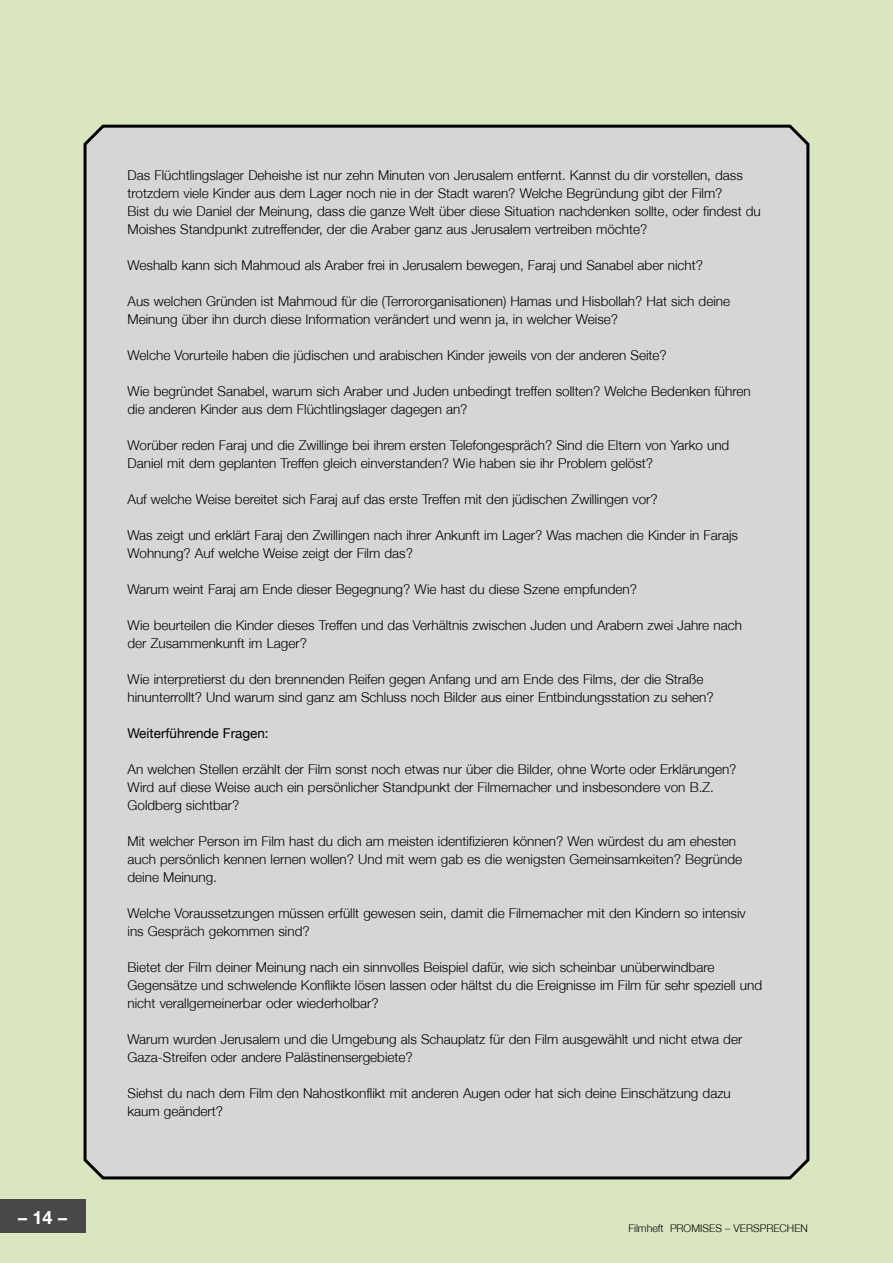
<style>
.page{position:relative;width:893px;height:1263px;background:#dae6c0}
.page>*{position:absolute;margin:0;border:0;box-sizing:border-box;transform-origin:0 0}
.t1{font:700 18px "Helvetica Neue";color:#fff}
.Fließtext{font:300 13.5px/18px "Helvetica Neue";color:#000}
.Fließtext-2{font:13.5px "Helvetica Neue LT";color:#000}
.t2{font:300 10.65px "Helvetica Neue";color:#000}
</style>
<div class="page">
<div style="left:0;top:1199px;width:85px;height:34px;background:#484848"></div>
<div style="left:83px;top:124px;width:727px;height:1056px;background:#d6d6d6"></div>
<h1 class="t1" style="left:18px;top:1206px;width:51px">– 14 –</h1>
<p class="Fließtext" style="left:128px;top:166px;width:617px">Das Flüchtlingslager Deheishe ist nur zehn Minuten von Jerusalem entfernt. Kannst du dir vorstellen, dass trotzdem viele Kinder aus dem Lager noch nie in der Stadt waren? Welche Begründung gibt der Film?</p>
<p class="Fließtext" style="left:128px;top:202px;width:635px">Bist du wie Daniel der Meinung, dass die ganze Welt über diese Situation nachdenken sollte, oder findest du<br>Moishes Standpunkt zutreffender, der die Araber ganz aus Jerusalem vertreiben möchte?</p>
<p class="Fließtext" style="left:128px;top:256px;width:577px">Weshalb kann sich Mahmoud als Araber frei in Jerusalem bewegen, Faraj und Sanabel aber nicht?</p>
<p class="Fließtext" style="left:128px;top:292px;width:604px">Aus welchen Gründen ist Mahmoud für die (Terrororganisationen) Hamas und Hisbollah? Hat sich deine<br>Meinung über ihn durch diese Information verändert und wenn ja, in welcher Weise?</p>
<p class="Fließtext" style="left:128px;top:346px;width:541px">Welche Vorurteile haben die jüdischen und arabischen Kinder jeweils von der anderen Seite?</p>
<p class="Fließtext" style="left:128px;top:382px;width:625px">Wie begründet Sanabel, warum sich Araber und Juden unbedingt treffen sollten? Welche Bedenken führen die anderen Kinder aus dem Flüchtlingslager dagegen an?</p>
<p class="Fließtext" style="left:128px;top:436px;width:603px">Worüber reden Faraj und die Zwillinge bei ihrem ersten Telefongespräch? Sind die Eltern von Yarko und<br>Daniel mit dem geplanten Treffen gleich einverstanden? Wie haben sie ihr Problem gelöst?</p>
<p class="Fließtext" style="left:128px;top:490px;width:532px">Auf welche Weise bereitet sich Faraj auf das erste Treffen mit den jüdischen Zwillingen vor?</p>
<p class="Fließtext" style="left:128px;top:526px;width:612px">Was zeigt und erklärt Faraj den Zwillingen nach ihrer Ankunft im Lager? Was machen die Kinder in Farajs<br>Wohnung? Auf welche Weise zeigt der Film das?</p>
<p class="Fließtext" style="left:128px;top:580px;width:511px">Warum weint Faraj am Ende dieser Begegnung? Wie hast du diese Szene empfunden?</p>
<p class="Fließtext" style="left:128px;top:616px;width:616px">Wie beurteilen die Kinder dieses Treffen und das Verhältnis zwischen Juden und Arabern zwei Jahre nach der Zusammenkunft im Lager?</p>
<p class="Fließtext" style="left:128px;top:670px;width:577px">Wie interpretierst du den brennenden Reifen gegen Anfang und am Ende des Films, der die Straße</p>
<p class="Fließtext" style="left:128px;top:688px;width:588px">hinunterrollt? Und warum sind ganz am Schluss noch Bilder aus einer Entbindungsstation zu sehen?</p>
<p class="Fließtext-2" style="left:128px;top:725px;width:143px">Weiterführende Fragen:</p>
<p class="Fließtext" style="left:128px;top:760px;width:610px">An welchen Stellen erzählt der Film sonst noch etwas nur über die Bilder, ohne Worte oder Erklärungen?<br>Wird auf diese Weise auch ein persönlicher Standpunkt der Filmemacher und insbesondere von B.Z.<br>Goldberg sichtbar?</p>
<p class="Fließtext" style="left:128px;top:832px;width:616px">Mit welcher Person im Film hast du dich am meisten identifizieren können? Wen würdest du am ehesten auch persönlich kennen lernen wollen? Und mit wem gab es die wenigsten Gemeinsamkeiten? Begründe deine Meinung.</p>
<p class="Fließtext" style="left:128px;top:904px;width:620px">Welche Voraussetzungen müssen erfüllt gewesen sein, damit die Filmemacher mit den Kindern so intensiv ins Gespräch gekommen sind?</p>
<p class="Fließtext" style="left:128px;top:958px;width:636px">Bietet der Film deiner Meinung nach ein sinnvolles Beispiel dafür, wie sich scheinbar unüberwindbare<br>Gegensätze und schwelende Konflikte lösen lassen oder hältst du die Ereignisse im Film für sehr speziell und nicht verallgemeinerbar oder wiederholbar?</p>
<p class="Fließtext" style="left:128px;top:1030px;width:616px">Warum wurden Jerusalem und die Umgebung als Schauplatz für den Film ausgewählt und nicht etwa der<br>Gaza-Streifen oder andere Palästinensergebiete?</p>
<p class="Fließtext" style="left:128px;top:1084px;width:605px">Siehst du nach dem Film den Nahostkonflikt mit anderen Augen oder hat sich deine Einschätzung dazu kaum geändert?</p>
<p class="t2" style="left:628px;top:1221px;width:181px">Filmheft PROMISES – VERSPRECHEN</p>
</div>
